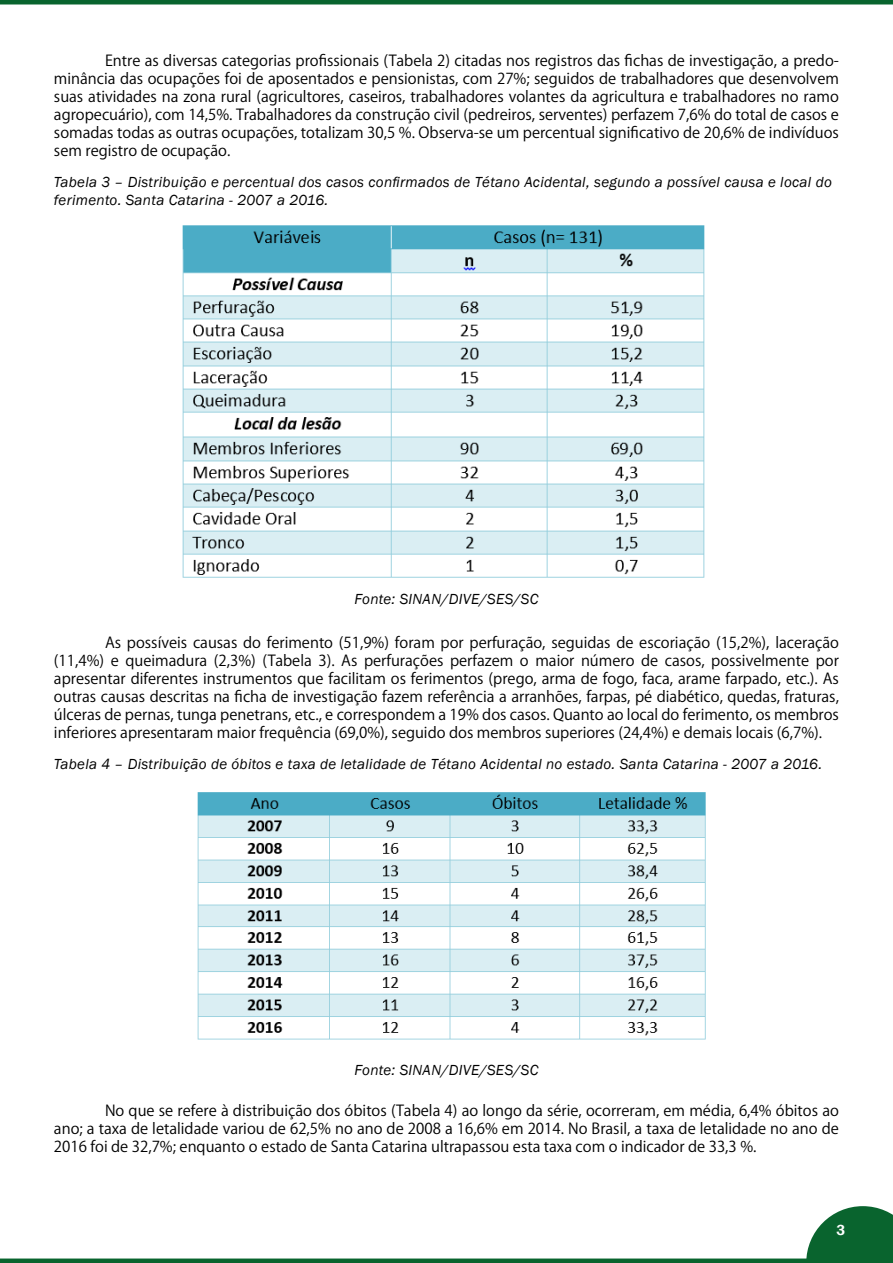
<style>
.page{position:relative;width:893px;height:1263px;background:#fff}
.page>*{position:absolute;margin:0;border:0;box-sizing:border-box;transform-origin:0 0}
.t1{font:15px/18px "Koz Go Pr 6 N";color:#000;text-align:justify}
.t2{font:italic 15px/18px "Franklin Gothic";letter-spacing:.02em;color:#000}
.t3{font:600 15px "Franklin Gothic";color:#fff}
</style>
<div class="page">
<svg style="left:806px;top:1206px;width:87px;height:52px"></svg>
<div style="left:0;top:1258px;width:893px;height:5px;background:#09642e"></div>
<div style="left:0;top:0;width:893px;height:5px;background:#09642e"></div>
<img style="left:197px;top:792px;width:509px;height:248px">
<img style="left:182px;top:225px;width:523px;height:353px">
<p class="t1" style="left:54px;top:52px;width:786px;text-indent:51px">Entre as diversas categorias profissionais (Tabela 2) citadas nos registros das fichas de investigação, a predo&shy;minância das ocupações foi de aposentados e pensionistas, com 27%; seguidos de trabalhadores que desenvolvem suas atividades na zona rural (agricultores, caseiros, trabalhadores volantes da agricultura e trabalhadores no ramo agropecuário), com 14,5%. Trabalhadores da construção civil (pedreiros, serventes) perfazem 7,6% do total de casos e somadas todas as outras ocupações, totalizam 30,5 %. Observa-se um percentual significativo de 20,6% de indivíduos sem registro de ocupação.</p>
<p class="t2" style="left:54px;top:173px;width:779px">Tabela 3 – Distribuição e percentual dos casos confirmados de Tétano Acidental, segundo a possível causa e local do ferimento. Santa Catarina - 2007 a 2016.</p>
<p class="t2" style="left:355px;top:590px;width:185px">Fonte: SINAN/DIVE/SES/SC</p>
<p class="t1" style="left:54px;top:634px;width:786px;text-indent:51px">As possíveis causas do ferimento (51,9%) foram por perfuração, seguidas de escoriação (15,2%), laceração (11,4%) e queimadura (2,3%) (Tabela 3). As perfurações perfazem o maior número de casos, possivelmente por apresentar diferentes instrumentos que facilitam os ferimentos (prego, arma de fogo, faca, arame farpado, etc.). As outras causas descritas na ficha de investigação fazem referência a arranhões, farpas, pé diabético, quedas, fraturas, úlceras de pernas, tunga penetrans, etc., e correspondem a 19% dos casos. Quanto ao local do ferimento, os membros inferiores apresentaram maior frequência (69,0%), seguido dos membros superiores (24,4%) e demais locais (6,7%).</p>
<p class="t2" style="left:54px;top:755px;width:770px">Tabela 4 – Distribuição de óbitos e taxa de letalidade de Tétano Acidental no estado. Santa Catarina - 2007 a 2016.</p>
<p class="t2" style="left:355px;top:1061px;width:185px">Fonte: SINAN/DIVE/SES/SC</p>
<p class="t1" style="left:54px;top:1102px;width:786px;text-indent:51px">No que se refere à distribuição dos óbitos (Tabela 4) ao longo da série, ocorreram, em média, 6,4% óbitos ao ano; a taxa de letalidade variou de 62,5% no ano de 2008 a 16,6% em 2014. No Brasil, a taxa de letalidade no ano de 2016 foi de 32,7%; enquanto o estado de Santa Catarina ultrapassou esta taxa com o indicador de 33,3 %.</p>
<p class="t3" style="left:836px;top:1220px;width:10px">3</p>
</div>
